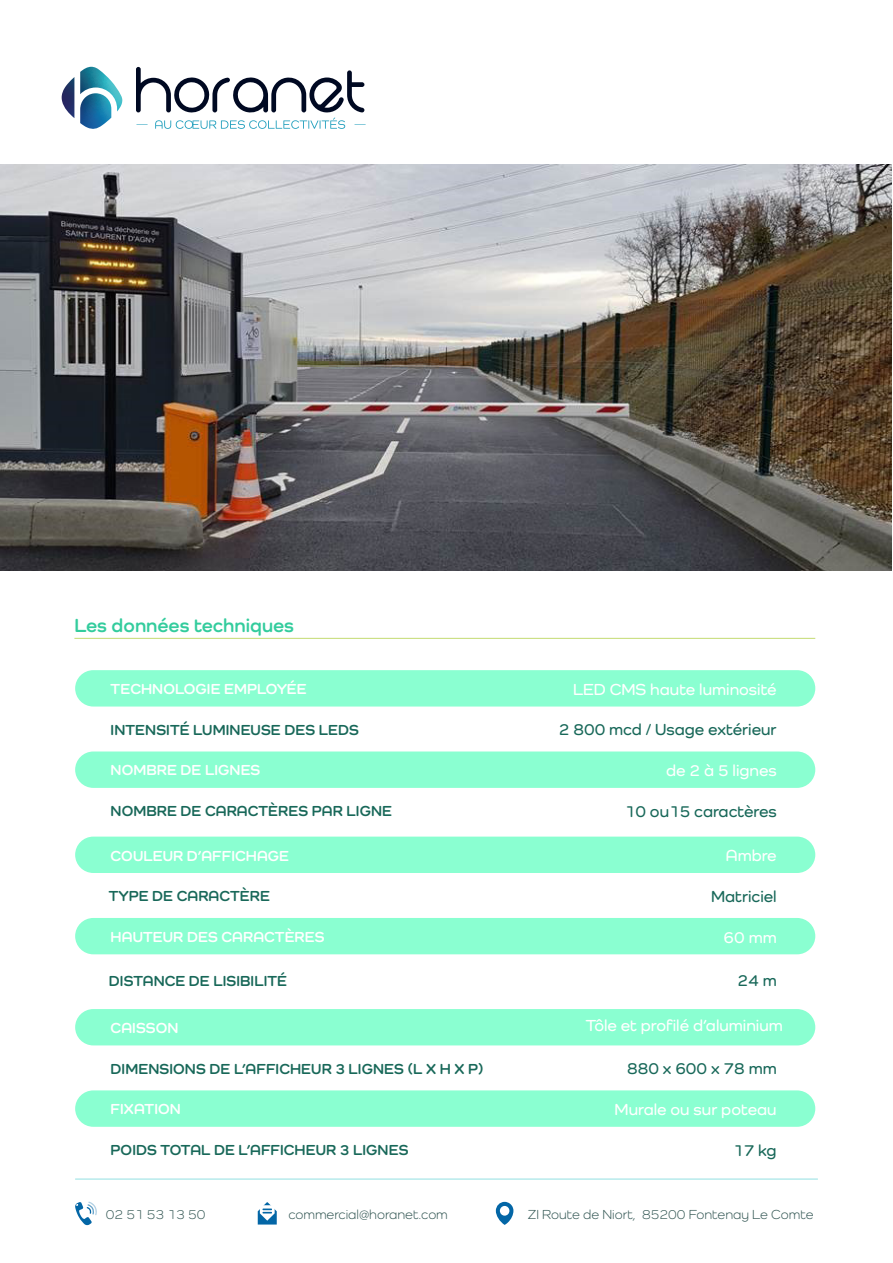
<style>
.page{position:relative;width:893px;height:1263px;background:#fff}
.page>*{position:absolute;margin:0;border:0;box-sizing:border-box;transform-origin:0 0}
.t1{font:700 19.5px "Como";color:#33cc9d}
.t2{font:600 16.5px "Como";color:#fff}
.t3{font:600 16.5px "Como";color:#186859}
.t4{font:700 15px "Como";letter-spacing:.01em;color:#186859}
.t5{font:700 15px "Como";letter-spacing:.01em;color:#fff}
.t6{font:13.5px "Como";color:#335754}
</style>
<div class="page">
<hr style="left:74px;top:638px;width:741px;height:1px;background:#c4db71">
<div style="left:75px;top:918px;width:740px;height:36px;background:#8affd1;border-radius:18px"></div>
<div style="left:75px;top:837px;width:740px;height:36px;background:#8affd1;border-radius:18px"></div>
<div style="left:75px;top:670px;width:740px;height:36px;background:#8affd1;border-radius:18px"></div>
<div style="left:75px;top:751px;width:740px;height:37px;background:#8affd1;border-radius:18px"></div>
<div style="left:75px;top:1009px;width:740px;height:36px;background:#8affd1;border-radius:18px"></div>
<div style="left:75px;top:1090px;width:740px;height:37px;background:#8affd1;border-radius:18px"></div>
<img style="left:0;top:165px;width:892px;height:405px">
<hr style="left:75px;top:1179px;width:743px;height:1px;background:#26c2c7">
<svg style="left:496px;top:1202px;width:17px;height:23px"></svg>
<svg style="left:75px;top:1201px;width:22px;height:24px"></svg>
<svg style="left:258px;top:1202px;width:19px;height:22px"></svg>
<svg style="left:80px;top:67px;width:42px;height:62px"></svg>
<svg style="left:62px;top:84px;width:6px;height:17px"></svg>
<svg style="left:136px;top:67px;width:230px;height:62px"></svg>
<p class="t1" style="left:74px;top:613px;width:221px">Les données techniques</p>
<p class="t5" style="left:111px;top:680px;width:198px">TECHNOLOGIE EMPLOYÉE</p>
<p class="t2" style="left:573px;top:679px;width:205px">LED CMS haute luminosité</p>
<p class="t4" style="left:111px;top:720px;width:250px">INTENSITÉ LUMINEUSE DES LEDS</p>
<p class="t3" style="left:559px;top:720px;width:219px">2 800 mcd / Usage extérieur</p>
<p class="t2" style="left:666px;top:760px;width:112px">de 2 à 5 lignes</p>
<p class="t4" style="left:111px;top:802px;width:283px">NOMBRE DE CARACTÈRES PAR LIGNE</p>
<p class="t3" style="left:625px;top:801px;width:153px">10 ou15 caractères</p>
<p class="t2" style="left:726px;top:845px;width:52px">Ambre</p>
<p class="t4" style="left:109px;top:887px;width:162px">TYPE DE CARACTÈRE</p>
<p class="t3" style="left:711px;top:886px;width:67px">Matriciel</p>
<p class="t2" style="left:724px;top:927px;width:55px">60 mm</p>
<p class="t4" style="left:109px;top:971px;width:180px">DISTANCE DE LISIBILITÉ</p>
<p class="t3" style="left:738px;top:971px;width:41px">24 m</p>
<p class="t5" style="left:111px;top:1019px;width:69px">CAISSON</p>
<p class="t5" style="left:111px;top:761px;width:151px">NOMBRE DE LIGNES</p>
<p class="t5" style="left:111px;top:846px;width:180px">COULEUR D’AFFICHAGE</p>
<p class="t5" style="left:111px;top:928px;width:215px">HAUTEUR DES CARACTÈRES</p>
<p class="t2" style="left:586px;top:1016px;width:198px">Tôle et profilé d’aluminium</p>
<p class="t4" style="left:111px;top:1059px;width:374px">DIMENSIONS DE L’AFFICHEUR 3 LIGNES (L X H X P)</p>
<p class="t3" style="left:627px;top:1059px;width:151px">880 x 600 x 78 mm</p>
<p class="t2" style="left:614px;top:1099px;width:164px">Murale ou sur poteau</p>
<p class="t4" style="left:111px;top:1141px;width:299px">POIDS TOTAL DE L’AFFICHEUR 3 LIGNES</p>
<p class="t3" style="left:733px;top:1140px;width:45px">17 kg</p>
<p class="t5" style="left:111px;top:1100px;width:72px">FIXATION</p>
<p class="t6" style="left:106px;top:1206px;width:101px">02 51 53 13 50</p>
<p class="t6" style="left:288px;top:1206px;width:161px">commercial@horanet.com</p>
<p class="t6" style="left:528px;top:1206px;width:287px">ZI Route de Niort, 85200 Fontenay Le Comte</p>
</div>
